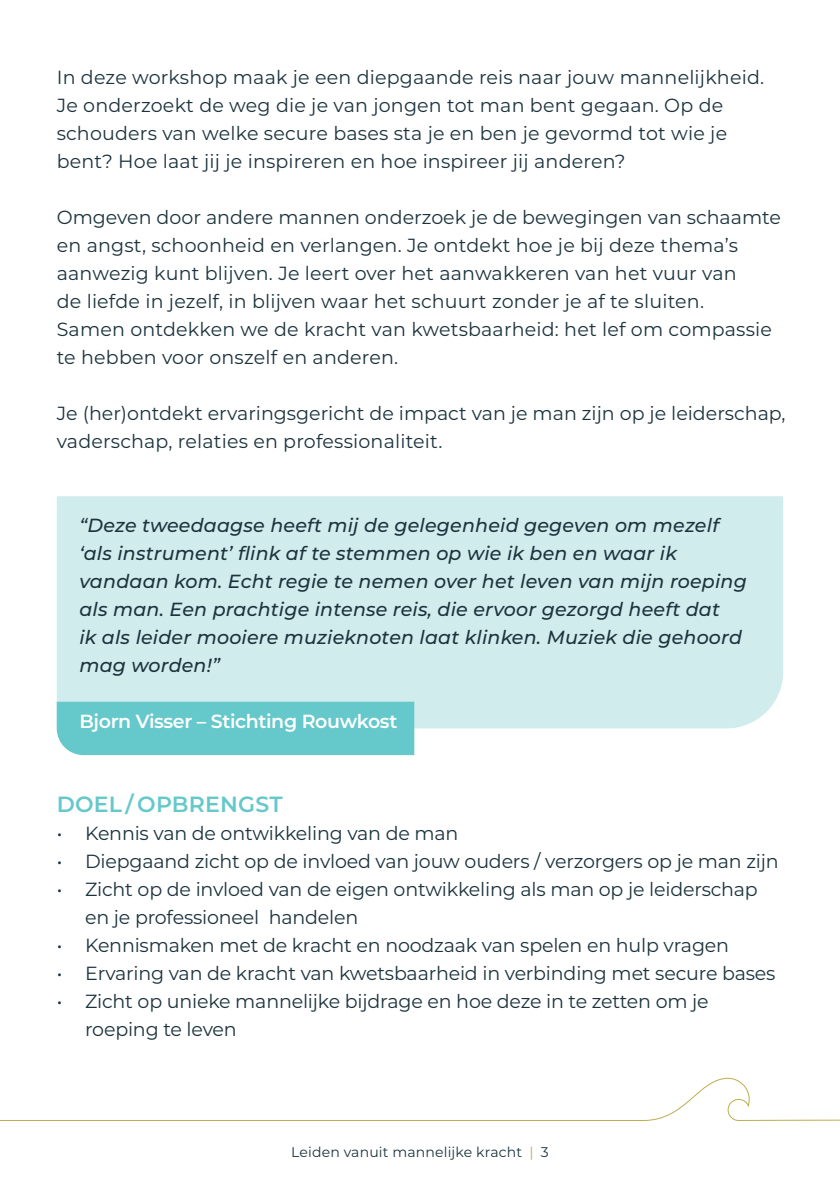
<style>
.page{position:relative;width:840px;height:1191px;background:#fff}
.page>*{position:absolute;margin:0;border:0;box-sizing:border-box;transform-origin:0 0}
._02_kopje_1{font:600 22px "Montserrat";letter-spacing:.01em;color:#65c8ca}
._02_kopje_1-2{font:19px/28px "Montserrat";letter-spacing:.01em;color:#1c333d}
._01_broodtekst{font:19px/28px "Montserrat";letter-spacing:-.01em;color:#1c333d}
._01_broodtekst-2{font:italic 500 19px/28px "Montserrat";letter-spacing:.01em;color:#1c333d}
._01_broodtekst-3{font:600 19px "Montserrat";letter-spacing:-.02em;color:#fff}
._03_kopje_2{font:14px "Montserrat";letter-spacing:.01em;color:#1c333d}
.s1{color:#bcae4f}
</style>
<div class="page">
<svg style="left:0;top:1077px;width:839px;height:44px"></svg>
<div style="left:57px;top:496px;width:725px;height:232px;background:#d1eced"></div>
<div style="left:57px;top:701px;width:357px;height:54px;background:#65c8ca"></div>
<p class="_02_kopje_1-2" style="left:57px;top:63px;width:708px">In deze workshop maak je een diepgaande reis naar jouw mannelijkheid.<br>Je onderzoekt de weg die je van jongen tot man bent gegaan. Op de schouders van welke secure bases sta je en ben je gevormd tot wie je bent? Hoe laat jij je inspireren en hoe inspireer jij anderen?</p>
<p class="_02_kopje_1-2" style="left:57px;top:203px;width:725px">Omgeven door andere mannen onderzoek je de bewegingen van schaamte en angst, schoonheid en verlangen. Je ontdekt hoe je bij deze thema’s aanwezig kunt blijven. Je leert over het aanwakkeren van het vuur van<br>de liefde in jezelf, in blijven waar het schuurt zonder je af te sluiten.<br>Samen ontdekken we de kracht van kwetsbaarheid: het lef om compassie te hebben voor onszelf en anderen.</p>
<p class="_02_kopje_1-2" style="left:57px;top:399px;width:729px">Je (her)ontdekt ervaringsgericht de impact van je man zijn op je leiderschap, vaderschap, relaties en professionaliteit.</p>
<p class="_01_broodtekst-2" style="left:79px;top:510px;width:668px">“Deze tweedaagse heeft mij de gelegenheid gegeven om mezelf ‘als instrument’ flink af te stemmen op wie ik ben en waar ik vandaan kom. Echt regie te nemen over het leven van mijn roeping als man. Een prachtige intense reis, die ervoor gezorgd heeft dat<br>ik als leider mooiere muzieknoten laat klinken. Muziek die gehoord mag worden!”</p>
<p class="_01_broodtekst-3" style="left:79px;top:708px;width:319px">Bjorn Visser – Stichting Rouwkost</p>
<p class="_02_kopje_1" style="left:57px;top:789px;width:227px">DOEL / OPBRENGST</p>
<p class="_01_broodtekst" style="left:57px;top:819px;width:403px">• Kennis van de ontwikkeling van de man</p>
<p class="_01_broodtekst" style="left:57px;top:847px;width:723px">• Diepgaand zicht op de invloed van jouw ouders / verzorgers op je man zijn</p>
<p class="_01_broodtekst" style="left:85px;top:875px;width:673px;text-indent:-28px">• Zicht op de invloed van de eigen ontwikkeling als man op je leiderschap en je professioneel handelen</p>
<p class="_01_broodtekst" style="left:57px;top:931px;width:673px">• Kennismaken met de kracht en noodzaak van spelen en hulp vragen</p>
<p class="_01_broodtekst" style="left:57px;top:959px;width:719px">• Ervaring van de kracht van kwetsbaarheid in verbinding met secure bases</p>
<p class="_01_broodtekst" style="left:85px;top:987px;width:624px;text-indent:-28px">• Zicht op unieke mannelijke bijdrage en hoe deze in te zetten om je roeping te leven</p>
<p class="_03_kopje_2" style="left:291px;top:1142px;width:259px">Leiden vanuit mannelijke kracht <span class="s1">|</span> 3</p>
</div>
